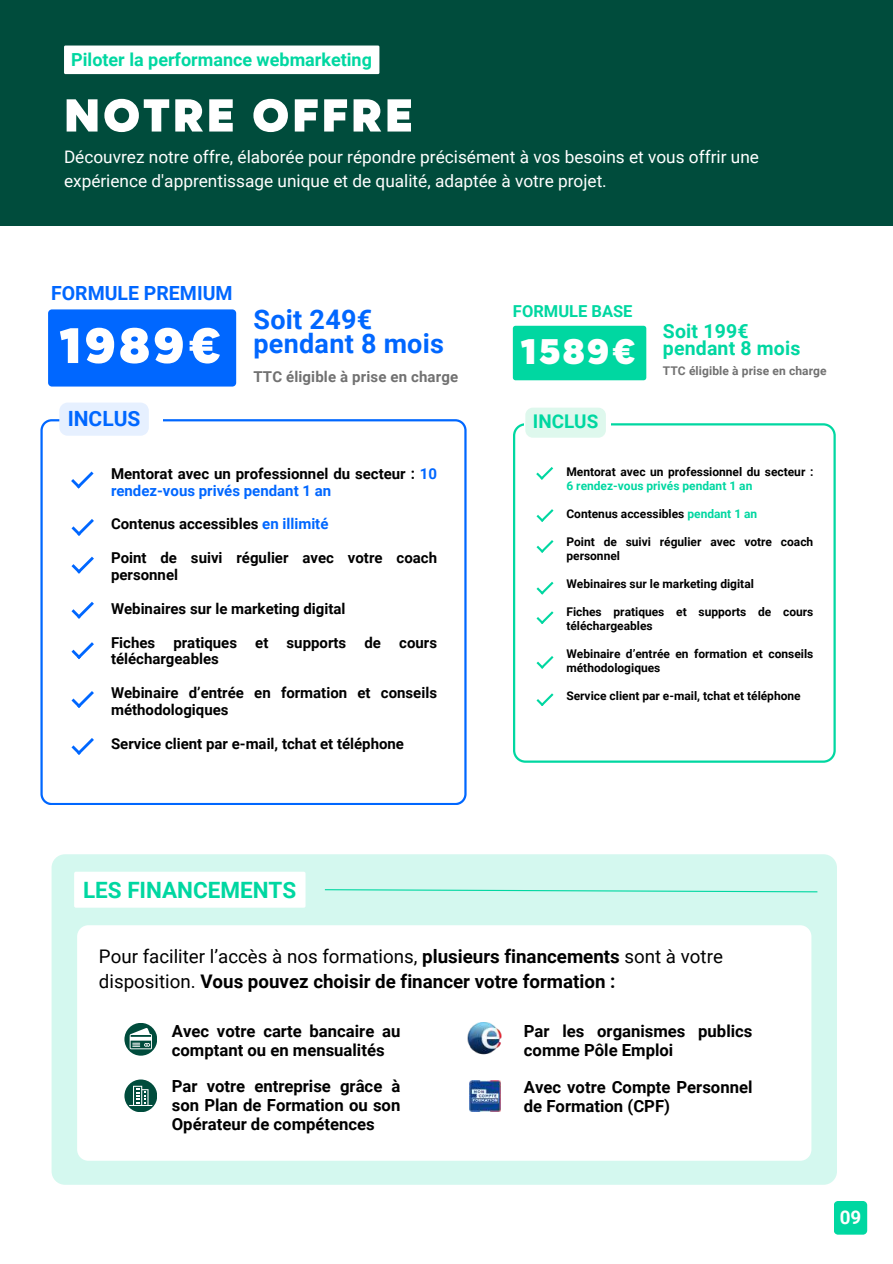
<style>
.page{position:relative;width:893px;height:1264px;background:#fff}
.page>*{position:absolute;margin:0;border:0;box-sizing:border-box;transform-origin:0 0}
.t1{font:900 56.7px "Magenos";color:#fff}
.t2{font:900 52.5px "Magenos";letter-spacing:.055em;color:#fff}
.t3{font:900 40.5px "Magenos";color:#fff}
.t4{font:700 27px/23.5px "Roboto";letter-spacing:.01em;color:#0067ff}
.t5{font:700 22.5px "Roboto";color:#00d7a1}
.t6{font:700 21px "Roboto";color:#0067ff}
.t7{font:700 19.5px/16.8px "Roboto";letter-spacing:.01em;color:#00d7a1}
.t8{font:700 19.5px "Roboto";color:#0067ff}
.t9{font:700 18.9px "Roboto";color:#00d7a1}
.t10{font:700 18.9px "Roboto";color:#fff}
.t11{font:700 18.75px/25.8px "Roboto";color:#000}
.t12{font:700 18px "Roboto";color:#00d7a1}
.t13{font:17.25px/23.5px "Roboto";color:#fff}
.t14{font:700 16.65px/19px "Roboto";color:#000}
.t15{font:700 16.5px "Roboto";color:#00d7a1}
.t16{font:700 15px/16.8px "Roboto";color:#000}
.t17{font:700 15px "Roboto";letter-spacing:.01em;color:#717171}
.t18{font:700 12px/14px "Roboto";color:#000}
.t19{font:700 12px "Roboto";color:#00d7a1}
.t20{font:700 12px "Roboto";letter-spacing:.01em;color:#717171}
.s1{color:#0067ff}
.s2{color:#00d7a1}
.s3{font-weight:400}
</style>
<div class="page">
<div style="left:0;top:0;width:892px;height:225px;background:#004c3c"></div>
<div style="left:52px;top:854px;width:785px;height:330px;background:#d4f8ef;border-radius:13px"></div>
<svg style="left:324px;top:889px;width:494px;height:4px"></svg>
<div style="left:833px;top:1200px;width:34px;height:34px;background:#00d7a1;border-radius:4px"></div>
<div style="left:77px;top:925px;width:734px;height:235px;background:#fff;border-radius:11px"></div>
<img style="left:469px;top:1080px;width:32px;height:31px">
<img style="left:467px;top:1022px;width:35px;height:33px">
<svg style="left:124px;top:1022px;width:33px;height:33px"></svg>
<svg style="left:129px;top:1027px;width:23px;height:22px"></svg>
<svg style="left:124px;top:1079px;width:33px;height:33px"></svg>
<svg style="left:129px;top:1085px;width:23px;height:20px"></svg>
<div style="left:64px;top:46px;width:315px;height:28px;background:#fff"></div>
<div style="left:74px;top:871px;width:231px;height:36px;background:#fff"></div>
<div style="left:48px;top:309px;width:188px;height:77px;background:#0067ff"></div>
<svg style="left:40px;top:419px;width:426px;height:385px"></svg>
<div style="left:60px;top:404px;width:103px;height:35px;background:#fff"></div>
<svg style="left:71px;top:471px;width:23px;height:17px"></svg>
<svg style="left:71px;top:519px;width:23px;height:17px"></svg>
<svg style="left:71px;top:556px;width:23px;height:17px"></svg>
<svg style="left:71px;top:601px;width:23px;height:17px"></svg>
<svg style="left:71px;top:642px;width:23px;height:17px"></svg>
<svg style="left:71px;top:691px;width:23px;height:17px"></svg>
<svg style="left:71px;top:738px;width:23px;height:16px"></svg>
<div style="left:59px;top:402px;width:90px;height:34px;background:#e6f0ff"></div>
<div style="left:513px;top:326px;width:133px;height:54px;background:#00d7a1"></div>
<svg style="left:513px;top:423px;width:322px;height:339px"></svg>
<div style="left:524px;top:412px;width:86px;height:26px;background:#fff"></div>
<svg style="left:536px;top:467px;width:17px;height:12px"></svg>
<svg style="left:536px;top:509px;width:17px;height:12px"></svg>
<svg style="left:536px;top:540px;width:17px;height:12px"></svg>
<svg style="left:536px;top:581px;width:17px;height:13px"></svg>
<svg style="left:536px;top:611px;width:17px;height:12px"></svg>
<svg style="left:536px;top:656px;width:17px;height:12px"></svg>
<svg style="left:536px;top:693px;width:17px;height:12px"></svg>
<div style="left:525px;top:407px;width:81px;height:30px;background:#def8ed;border-radius:8px"></div>
<p class="t12" style="left:71px;top:49px;width:302px">Piloter la performance webmarketing</p>
<h2 class="t2" style="left:64px;top:87px;width:350px">NOTRE OFFRE</h2>
<p class="t13" style="left:64px;top:145px;width:696px">Découvrez notre offre, élaborée pour répondre précisément à vos besoins et vous offrir une expérience d'apprentissage unique et de qualité, adaptée à votre projet.</p>
<h3 class="t8" style="left:51px;top:281px;width:183px">FORMULE PREMIUM</h3>
<h1 class="t1" style="left:60px;top:315px;width:163px">1989€</h1>
<h3 class="t4" style="left:253px;top:308px;width:192px">Soit 249€ pendant 8 mois</h3>
<p class="t17" style="left:253px;top:368px;width:206px">TTC éligible à prise en charge</p>
<p class="t15" style="left:513px;top:301px;width:121px">FORMULE BASE</p>
<h3 class="t3" style="left:521px;top:330px;width:116px">1589€</h3>
<h3 class="t7" style="left:663px;top:323px;width:139px">Soit 199€ pendant 8 mois</h3>
<p class="t20" style="left:663px;top:364px;width:165px">TTC éligible à prise en charge</p>
<h3 class="t6" style="left:68px;top:406px;width:74px">INCLUS</h3>
<p class="t9" style="left:533px;top:411px;width:67px">INCLUS</p>
<p class="t16" style="left:111px;top:465px;width:327px">Mentorat avec un professionnel du secteur : <span class="s1">10 rendez-vous privés pendant 1 an</span></p>
<p class="t16" style="left:111px;top:516px;width:219px">Contenus accessibles <span class="s1">en illimité</span></p>
<p class="t16" style="left:111px;top:549px;width:327px">Point de suivi régulier avec votre coach personnel</p>
<p class="t16" style="left:111px;top:600px;width:236px">Webinaires sur le marketing digital</p>
<p class="t16" style="left:111px;top:634px;width:327px">Fiches pratiques et supports de cours téléchargeables</p>
<p class="t16" style="left:111px;top:684px;width:327px">Webinaire d’entrée en formation et conseils méthodologiques</p>
<p class="t16" style="left:111px;top:735px;width:294px">Service client par e-mail, tchat et téléphone</p>
<p class="t18" style="left:566px;top:464px;width:248px">Mentorat avec un professionnel du secteur :</p>
<p class="t19" style="left:566px;top:478px;width:187px">6 rendez-vous privés pendant 1 an</p>
<p class="t18" style="left:566px;top:506px;width:192px">Contenus accessibles <span class="s2">pendant 1 an</span></p>
<p class="t18" style="left:566px;top:534px;width:248px">Point de suivi régulier avec votre coach personnel</p>
<p class="t18" style="left:566px;top:576px;width:189px">Webinaires sur le marketing digital</p>
<p class="t18" style="left:566px;top:604px;width:248px">Fiches pratiques et supports de cours téléchargeables</p>
<p class="t18" style="left:566px;top:646px;width:248px">Webinaire d’entrée en formation et conseils méthodologiques</p>
<p class="t18" style="left:566px;top:688px;width:236px">Service client par e-mail, tchat et téléphone</p>
<h3 class="t5" style="left:83px;top:876px;width:215px">LES FINANCEMENTS</h3>
<p class="t11" style="left:99px;top:943px;width:625px"><span class="s3">Pour faciliter l’accès à nos formations,</span> plusieurs financements <span class="s3">sont à votre disposition.</span> Vous pouvez choisir de financer votre formation :</p>
<p class="t14" style="left:172px;top:1022px;width:230px">Avec votre carte bancaire au comptant ou en mensualités</p>
<p class="t14" style="left:172px;top:1076px;width:230px;text-align:justify">Par votre entreprise grâce à son Plan de Formation ou son Opérateur de compétences</p>
<p class="t14" style="left:524px;top:1022px;width:230px">Par les organismes publics comme Pôle Emploi</p>
<p class="t14" style="left:524px;top:1077px;width:230px">Avec votre Compte Personnel de Formation (CPF)</p>
<p class="t10" style="left:839px;top:1206px;width:23px">09</p>
</div>
